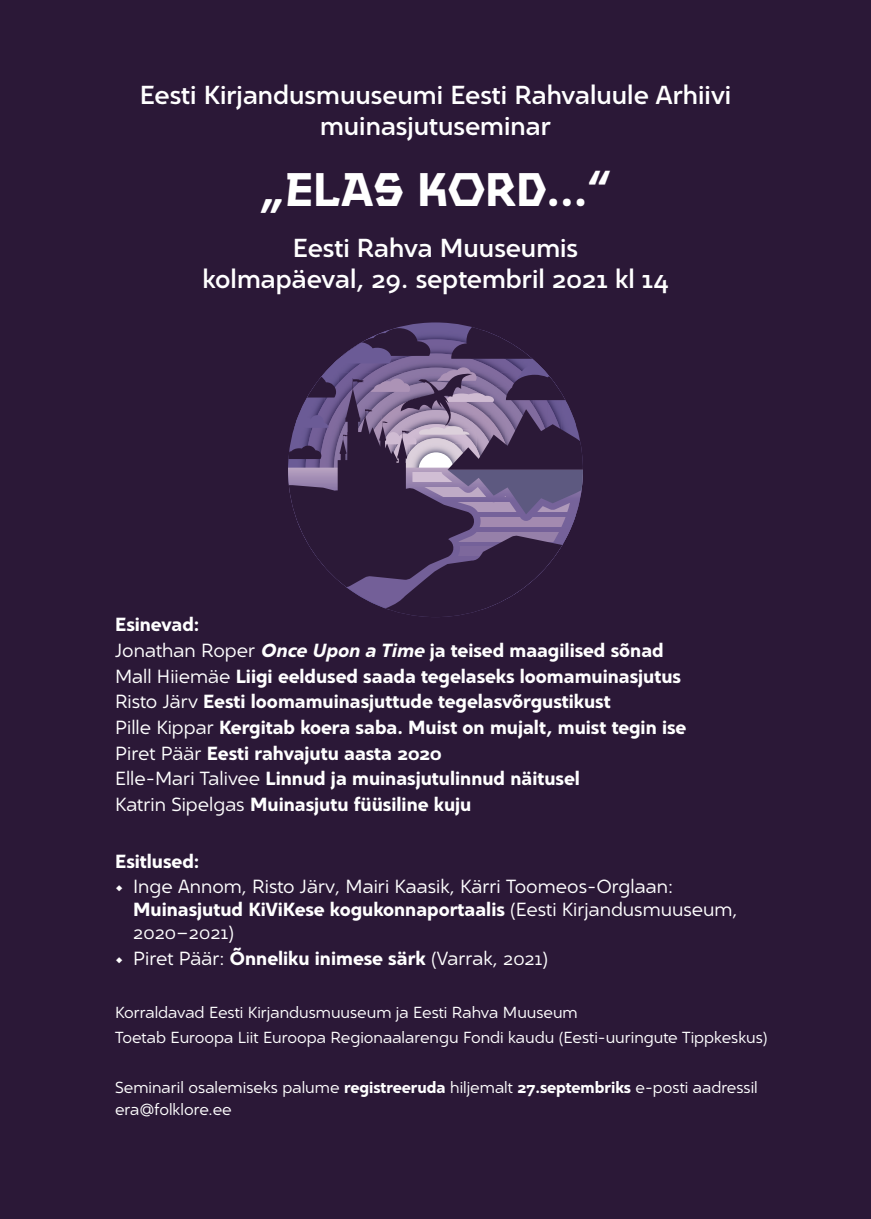
<style>
.page{position:relative;width:871px;height:1219px;background:#fff}
.page>*{position:absolute;margin:0;border:0;box-sizing:border-box;transform-origin:0 0}
.t1{font:700 47px "Aestii";color:#fff}
.t2{font:500 26px/31.2px "Aestii";color:#fff;text-align:center}
.t3{font:700 19px/25.6px "Aestii";color:#fff}
.t4{font:19px/22.8px "Aestii";color:#fff}
.t5{font:16px/24.9px "Aestii";color:#fff}
.s1{font-weight:400}
.s2{font-style:italic}
.s3{font-weight:800}
.s4{font-weight:700}
</style>
<div class="page">
<div style="left:0;top:0;width:870px;height:1219px;background:#2b1837"></div>
<svg style="left:288px;top:322px;width:294px;height:295px"></svg>
<h2 class="t2" style="left:140px;top:78px;width:592px">Eesti Kirjandusmuuseumi Eesti Rahvaluule Arhiivi muinasjutuseminar</h2>
<h1 class="t1" style="left:259px;top:155px;width:354px">„ELAS KORD...“</h1>
<h2 class="t2" style="left:202px;top:231px;width:467px">Eesti Rahva Muuseumis<br>kolmapäeval, 29. septembril 2021 kl 14</h2>
<p class="t3" style="left:115px;top:611px;width:572px">Esinevad:<br><span class="s1">Jonathan Roper</span> <span class="s2">Once Upon a Time</span> ja teised maagilised sõnad <span class="s1">Mall Hiiemäe</span> Liigi eeldused saada tegelaseks loomamuinasjutus <span class="s1">Risto Järv</span> Eesti loomamuinasjuttude tegelasvõrgustikust<br><span class="s1">Pille Kippar</span> Kergitab koera saba. Muist on mujalt, muist tegin ise <span class="s1">Piret Päär</span> Eesti rahvajutu aasta 2020<br><span class="s1">Elle-Mari Talivee</span> Linnud ja muinasjutulinnud näitusel<br><span class="s1">Katrin Sipelgas</span> Muinasjutu füüsiline kuju</p>
<p class="t3" style="left:115px;top:847px;width:86px">Esitlused:</p>
<p class="t4" style="left:133px;top:875px;width:606px;text-indent:-18px"><span class="s3">•</span> Inge Annom, Risto Järv, Mairi Kaasik, Kärri Toomeos-Orglaan:<br><span class="s4">Muinasjutud KiViKese kogukonnaportaalis</span> (Eesti Kirjandusmuuseum,<br>2020–2021)</p>
<p class="t4" style="left:115px;top:946px;width:434px"><span class="s3">•</span> Piret Päär: <span class="s4">Õnneliku inimese särk</span> (Varrak, 2021)</p>
<p class="t5" style="left:115px;top:1000px;width:654px">Korraldavad Eesti Kirjandusmuuseum ja Eesti Rahva Muuseum<br>Toetab Euroopa Liit Euroopa Regionaalarengu Fondi kaudu (Eesti-uuringute Tippkeskus)</p>
<p class="t5" style="left:115px;top:1075px;width:644px;line-height:22.8px">Seminaril osalemiseks palume <span class="s4">registreeruda</span> hiljemalt <span class="s4">27.septembriks</span> e-posti aadressil era@folklore.ee</p>
</div>
